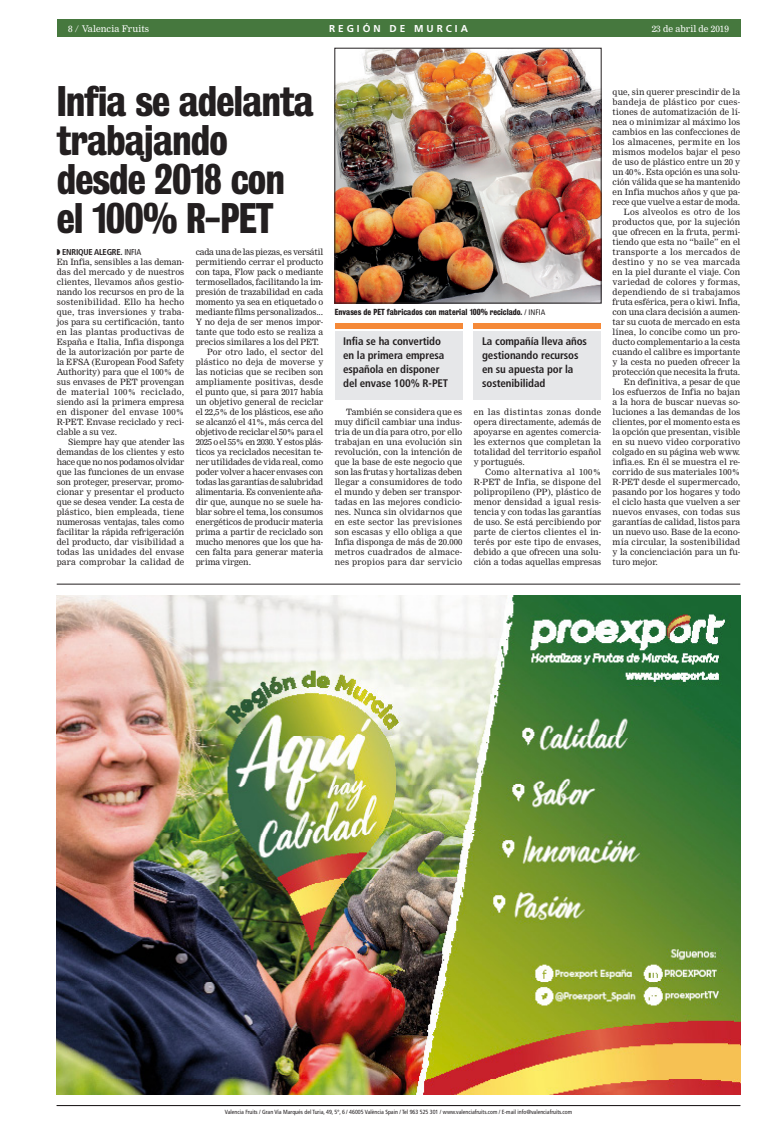
<style>
.page{position:relative;width:780px;height:1134px;background:#fff}
.page>*{position:absolute;margin:0;border:0;box-sizing:border-box;transform-origin:0 0}
.TITULAR_3_COLUMNA_32{font:39px/39px "Bureau Grot Three Seven";letter-spacing:-.025em;color:#231f20}
.SUMARIO{font:700 condensed 11px/14px "Frutiger";letter-spacing:-.01em;color:#231f20}
.t1{font:700 10px "Frutiger";letter-spacing:.3em;color:#fff}
.t2{font:9px "Nimrod";color:#fff}
.TEXTO{font:8.5px/10px "Nimrod";letter-spacing:.005em;color:#231f20;text-align:justify}
.FIRMA{font:700 condensed 8.5px "Frutiger";letter-spacing:-.025em;color:#231f20}
.PIE_DE_FOTO{font:8px "Bureau Grot Three Seven";color:#231f20}
.t3{font:condensed 6px "Frutiger";color:#231f20}
.s1{font-weight:400}
.s2{font-family:"Frutiger";font-stretch:condensed}
</style>
<div class="page">
<div style="left:57px;top:20px;width:683px;height:17px;background:#46783e"></div>
<hr style="left:57px;top:1105px;width:683px;height:1px;background:#231f20">
<img style="left:57px;top:595px;width:683px;height:499px">
<hr style="left:57px;top:584px;width:683px;height:1px;background:#231f20">
<img style="left:336px;top:50px;width:263px;height:251px">
<div style="left:334px;top:48px;width:267px;height:255px;border:1px solid #231f20"></div>
<div style="left:334px;top:323px;width:128px;height:5px;background:#f58938"></div>
<div style="left:334px;top:331px;width:128px;height:68px;background:#e6e7e9"></div>
<div style="left:473px;top:323px;width:128px;height:5px;background:#f58938"></div>
<div style="left:473px;top:331px;width:128px;height:68px;background:#e6e7e9"></div>
<p class="t1" style="left:329px;top:23px;width:140px">REGIÓN DE MURCIA</p>
<p class="t2" style="left:68px;top:23px;width:83px">8 / Valencia Fruits</p>
<p class="t2" style="left:651px;top:23px;width:79px">23 de abril de 2019</p>
<p class="TITULAR_3_COLUMNA_32" style="left:57px;top:82px;width:259px">Infia se adelanta trabajando desde 2018 con el 100% R-PET</p>
<p class="FIRMA" style="left:57px;top:247px;width:86px">◗ ENRIQUE ALEGRE. <span class="s1">INFIA</span></p>
<p class="TEXTO" style="left:57px;top:257px;width:129px">En Infia, sensibles a las deman&shy;das del mercado y de nuestros clientes, llevamos años gestio&shy;nando los recursos en pro de la sostenibilidad. Ello ha hecho que, tras inversiones y traba&shy;jos para su certificación, tanto en las plantas productivas de España e Italia, Infia disponga de la autorización por parte de la EFSA (European Food Safety Authority) para que el 100% de sus envases de PET provengan de material 100% reciclado, siendo así la primera empresa en disponer del envase 100% R-PET. Envase reciclado y reci&shy;clable a su vez.</p>
<p class="TEXTO" style="left:57px;top:437px;width:129px;text-indent:11px">Siempre hay que atender las demandas de los clientes y esto hace que no nos podamos olvidar que las funciones de un envase son proteger, preservar, promo&shy;cionar y presentar el producto que se desea vender. La cesta de plástico, bien empleada, tiene numerosas ventajas, tales como facilitar la rápida refrigeración del producto, dar visibilidad a todas las unidades del envase para comprobar la calidad de</p>
<p class="TEXTO" style="left:196px;top:247px;width:129px">cada una de las piezas, es versátil permitiendo cerrar el producto con tapa, Flow pack o mediante termosellados, facilitando la im&shy;presión de trazabilidad en cada momento ya sea en etiquetado o mediante films personalizados...<br>Y no deja de ser menos impor&shy;tante que todo esto se realiza a precios similares a los del PET.</p>
<p class="TEXTO" style="left:196px;top:347px;width:129px;text-indent:11px">Por otro lado, el sector del plástico no deja de moverse y las noticias que se reciben son ampliamente positivas, desde el punto que, si para 2017 había un objetivo general de reciclar el 22,5% de los plásticos, ese año se alcanzó el 41%, más cerca del objetivo de reciclar el 50% para el 2025 o el 55% en 2030. Y estos plás&shy;ticos ya reciclados necesitan te&shy;ner utilidades de vida real, como poder volver a hacer envases con todas las garantías de salubridad alimentaria. Es conveniente aña&shy;dir que, aunque no se suele ha&shy;blar sobre el tema, los consumos energéticos de producir materia prima a partir de reciclado son mucho menores que los que ha&shy;cen falta para generar materia prima virgen.</p>
<p class="PIE_DE_FOTO" style="left:335px;top:307px;width:212px">Envases de PET fabricados con material 100% reciclado. <span class="s2">/ INFIA</span></p>
<p class="SUMARIO" style="left:343px;top:334px;width:107px">Infia se ha convertido en la primera empresa española en disponer del envase 100% R-PET</p>
<p class="SUMARIO" style="left:482px;top:334px;width:106px">La compañía lleva años gestionando recursos en su apuesta por la sostenibilidad</p>
<p class="TEXTO" style="left:334px;top:407px;width:129px;text-indent:11px">También se considera que es muy difícil cambiar una indus&shy;tria de un día para otro, por ello trabajan en una evolución sin revolución, con la intención de que la base de este negocio que son las frutas y hortalizas deben llegar a consumidores de todo el mundo y deben ser transpor&shy;tadas en las mejores condicio&shy;nes. Nunca sin olvidarnos que en este sector las previsiones son escasas y ello obliga a que Infia disponga de más de 20.000 metros cuadrados de almace&shy;nes propios para dar servicio</p>
<p class="TEXTO" style="left:473px;top:407px;width:129px">en las distintas zonas donde opera directamente, además de apoyarse en agentes comercia&shy;les externos que completan la totalidad del territorio español y portugués.</p>
<p class="TEXTO" style="left:473px;top:467px;width:129px;text-indent:11px">Como alternativa al 100% R-PET de Infia, se dispone del polipropileno (PP), plástico de menor densidad a igual resis&shy;tencia y con todas las garantías de uso. Se está percibiendo por parte de ciertos clientes el in&shy;terés por este tipo de envases, debido a que ofrecen una solu&shy;ción a todas aquellas empresas</p>
<p class="TEXTO" style="left:612px;top:87px;width:129px">que, sin querer prescindir de la bandeja de plástico por cues&shy;tiones de automatización de lí&shy;nea o minimizar al máximo los cambios en las confecciones de los almacenes, permite en los mismos modelos bajar el peso de uso de plástico entre un 20 y un 40%. Esta opción es una solu&shy;ción válida que se ha mantenido en Infia muchos años y que pa&shy;rece que vuelve a estar de moda.</p>
<p class="TEXTO" style="left:612px;top:207px;width:129px;text-indent:11px">Los alveolos es otro de los productos que, por la sujeción que ofrecen en la fruta, permi&shy;tiendo que esta no “baile” en el transporte a los mercados de destino y no se vea marcada en la piel durante el viaje. Con variedad de colores y formas, dependiendo de si trabajamos fruta esférica, pera o kiwi. Infia, con una clara decisión a aumen&shy;tar su cuota de mercado en esta línea, lo concibe como un pro&shy;ducto complementario a la cesta cuando el calibre es importante y la cesta no pueden ofrecer la protección que necesita la fruta.</p>
<p class="TEXTO" style="left:612px;top:377px;width:129px;text-indent:11px">En definitiva, a pesar de que los esfuerzos de Infia no bajan a la hora de buscar nuevas so&shy;luciones a las demandas de los clientes, por el momento esta es la opción que presentan, visible en su nuevo video corporativo colgado en su página web www. infia.es. En él se muestra el re&shy;corrido de sus materiales 100% R-PET desde el supermercado, pasando por los hogares y todo el ciclo hasta que vuelven a ser nuevos envases, con todas sus garantías de calidad, listos para un nuevo uso. Base de la econo&shy;mía circular, la sostenibilidad y la concienciación para un fu&shy;turo mejor.</p>
<p class="t3" style="left:225px;top:1109px;width:349px">Valencia Fruits / Gran Vía Marqués del Turia, 49, 5º, 6 / 46005 València Spain / Tel 963 525 301 / www.valenciafruits.com / E-mail info@valenciafruits.com</p>
</div>
